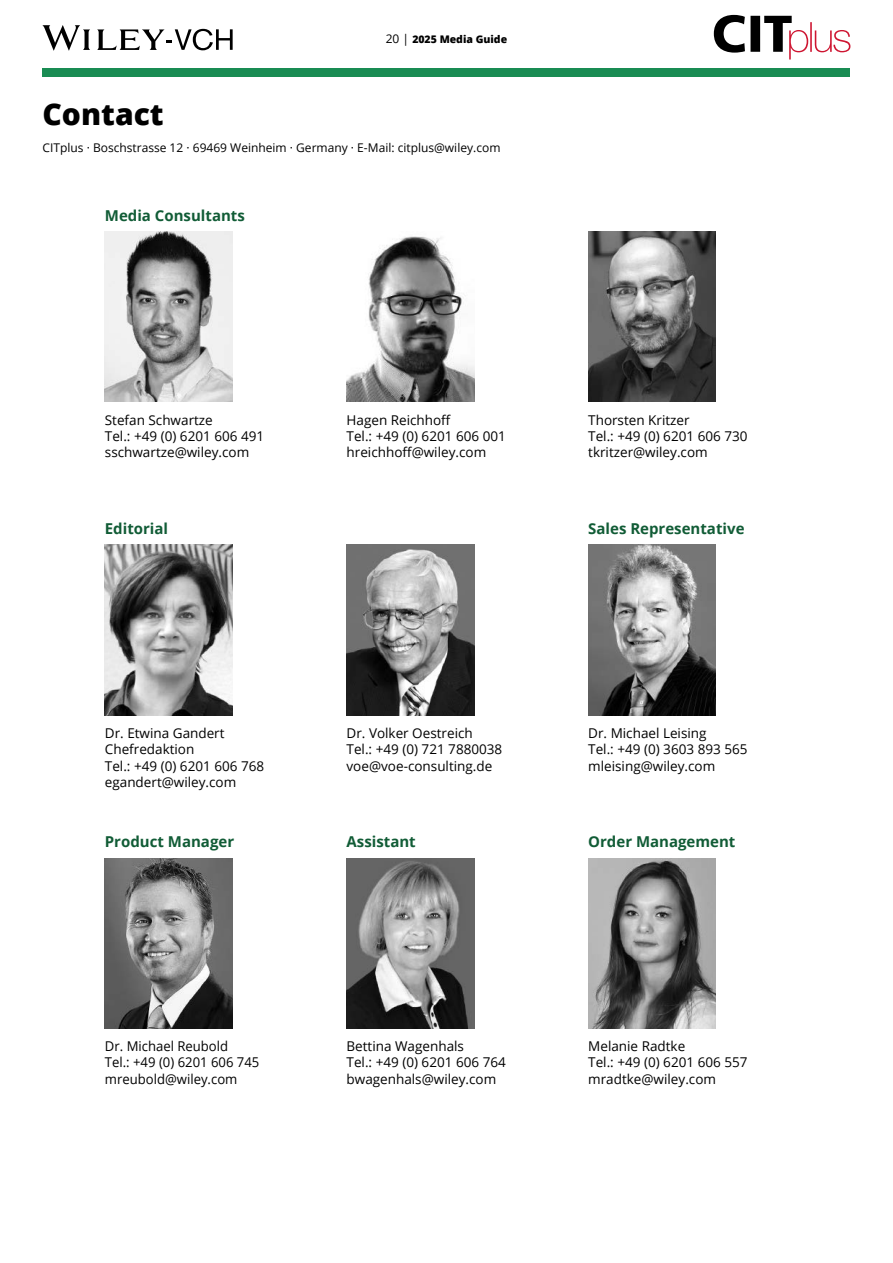
<style>
.page{position:relative;width:893px;height:1263px;background:#fff}
.page>*{position:absolute;margin:0;border:0;box-sizing:border-box;transform-origin:0 0}
.t1{font:800 30px "Open Sans";color:#000}
.t2{font:700 15px "Open Sans";color:#115c36}
.t3{font:13.5px/16.2px "Open Sans";color:#000}
.t4{font:12px "Open Sans";color:#000}
.t5{font:800 10.5px "Open Sans";color:#000}
.s1{font-weight:400;font-size:12px}
</style>
<div class="page">
<svg style="left:714px;top:15px;width:136px;height:45px"></svg>
<div style="left:43px;top:68px;width:807px;height:9px;background:#198c53"></div>
<svg style="left:43px;top:25px;width:47px;height:26px"></svg>
<svg style="left:97px;top:29px;width:136px;height:21px"></svg>
<img style="left:588px;top:232px;width:128px;height:170px">
<img style="left:347px;top:545px;width:127px;height:170px">
<img style="left:105px;top:232px;width:127px;height:170px">
<img style="left:588px;top:545px;width:128px;height:170px">
<img style="left:105px;top:858px;width:127px;height:170px">
<img style="left:347px;top:858px;width:127px;height:170px">
<img style="left:588px;top:858px;width:128px;height:170px">
<img style="left:105px;top:545px;width:127px;height:170px">
<img style="left:347px;top:236px;width:127px;height:166px">
<p class="t5" style="left:386px;top:31px;width:123px"><span class="s1">20 |</span> 2025 Media Guide</p>
<h1 class="t1" style="left:43px;top:91px;width:123px">Contact</h1>
<p class="t4" style="left:43px;top:139px;width:459px">CITplus · Boschstrasse 12 · 69469 Weinheim · Germany · E-Mail: citplus@wiley.com</p>
<p class="t2" style="left:105px;top:205px;width:142px">Media Consultants</p>
<p class="t3" style="left:105px;top:412px;width:161px">Stefan Schwartze<br>Tel.: +49 (0) 6201 606 491 sschwartze@wiley.com</p>
<p class="t2" style="left:105px;top:518px;width:65px">Editorial</p>
<p class="t3" style="left:105px;top:725px;width:161px">Dr. Etwina Gandert<br>Chefredaktion<br>Tel.: +49 (0) 6201 606 768 egandert@wiley.com</p>
<p class="t3" style="left:347px;top:412px;width:161px">Hagen Reichhoff<br>Tel.: +49 (0) 6201 606 001 hreichhoff@wiley.com</p>
<p class="t3" style="left:347px;top:725px;width:157px">Dr. Volker Oestreich<br>Tel.: +49 (0) 721 7880038 voe@voe-consulting.de</p>
<p class="t3" style="left:588px;top:412px;width:161px">Thorsten Kritzer<br>Tel.: +49 (0) 6201 606 730 tkritzer@wiley.com</p>
<p class="t2" style="left:588px;top:518px;width:158px">Sales Representative</p>
<p class="t3" style="left:588px;top:725px;width:161px">Dr. Michael Leising<br>Tel.: +49 (0) 3603 893 565 mleising@wiley.com</p>
<p class="t2" style="left:105px;top:831px;width:131px">Product Manager</p>
<p class="t2" style="left:347px;top:831px;width:71px">Assistant</p>
<p class="t2" style="left:588px;top:831px;width:149px">Order Management</p>
<p class="t3" style="left:105px;top:1038px;width:156px">Dr. Michael Reubold<br>Tel.: +49 (0) 6201 606 745 mreubold@wiley.com</p>
<p class="t3" style="left:588px;top:1038px;width:161px">Melanie Radtke<br>Tel.: +49 (0) 6201 606 557 mradtke@wiley.com</p>
<p class="t3" style="left:347px;top:1038px;width:161px">Bettina Wagenhals<br>Tel.: +49 (0) 6201 606 764 bwagenhals@wiley.com</p>
</div>
